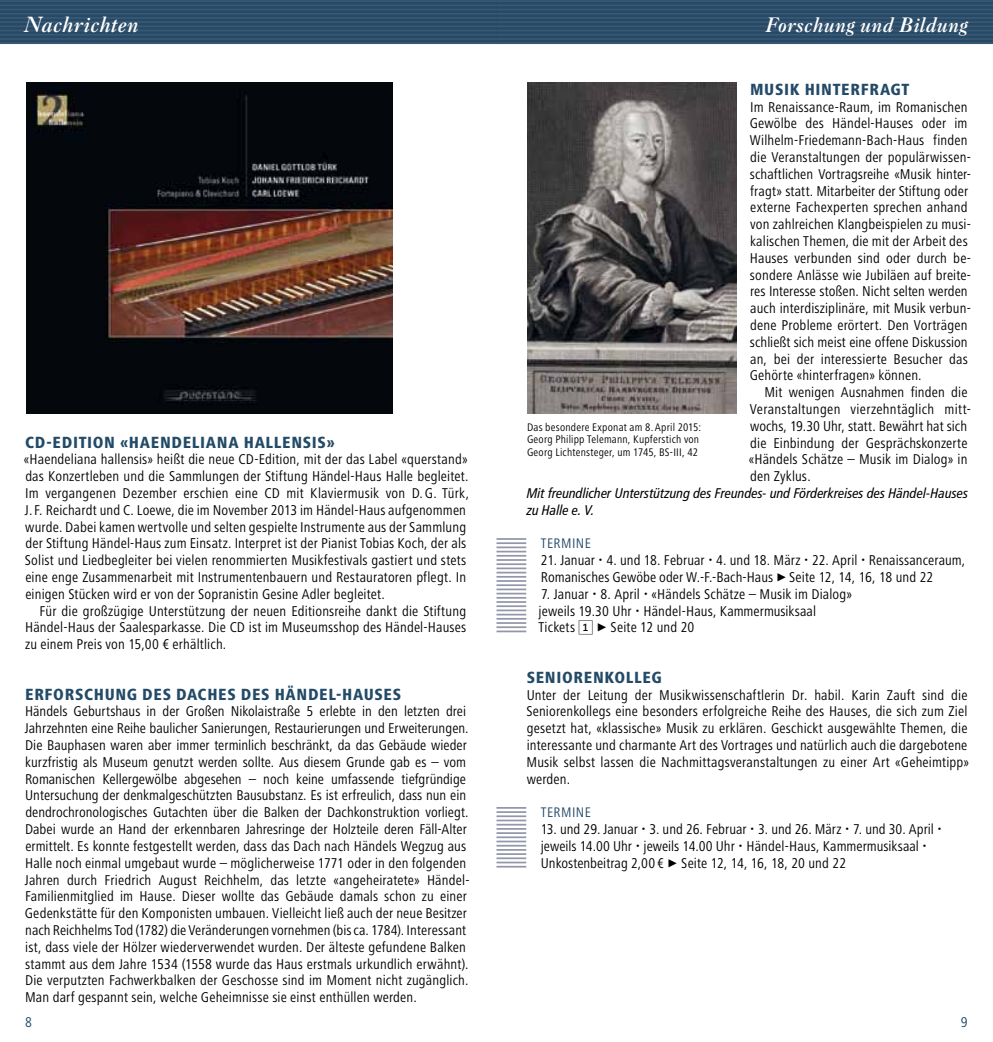
<style>
.page{position:relative;width:993px;height:1042px;background:#fff}
.page>*{position:absolute;margin:0;border:0;box-sizing:border-box;transform-origin:0 0}
.t1{font:italic 21px "Caslon Three";letter-spacing:-.005em;color:#fff}
.t2{font:italic 19.95px "Caslon Three";color:#fff}
.t3{font:800 condensed 16.8px "Frutiger Next LT";letter-spacing:.04em;color:#234a67}
.t4{font:condensed 14.7px/16.8px "Frutiger Next LT";letter-spacing:.005em;color:#000}
.t5{font:condensed 14.7px "Frutiger Next LT";color:#234a67}
.t6{font:condensed 14.35px "Frutiger Next LT";color:#234a67}
.t7{font:italic condensed 14px/16.8px "Frutiger LT Pro";color:#000}
.t8{font:condensed 11.38px/12.6px "Frutiger Next LT";letter-spacing:.02em;color:#000}
.s1{font-size:10.5px}
.s2{font-family:"Linobats";font-stretch:normal;font-size:10.5px}
.s3{font-family:"Linobats";font-stretch:normal}
</style>
<div class="page">
<div style="left:0;top:0;width:496px;height:43px;background:#234a67"></div>
<div style="left:496px;top:0;width:496px;height:43px;background:#234a67"></div>
<hr style="left:496px;top:13px;width:496px;height:2px;background:#3d5671">
<hr style="left:496px;top:17px;width:496px;height:2px;background:#3d5671">
<hr style="left:496px;top:21px;width:496px;height:2px;background:#3d5671">
<hr style="left:496px;top:25px;width:496px;height:2px;background:#3d5671">
<hr style="left:496px;top:30px;width:496px;height:1px;background:#3d5671">
<hr style="left:496px;top:34px;width:496px;height:2px;background:#3d5671">
<hr style="left:496px;top:38px;width:496px;height:2px;background:#3d5671">
<hr style="left:496px;top:42px;width:496px;height:2px;background:#3d5671">
<hr style="left:496px;top:9px;width:496px;height:1px;background:#3d5671">
<hr style="left:496px;top:4px;width:496px;height:2px;background:#3d5671">
<hr style="left:496px;top:0;width:496px;height:2px;background:#3d5671">
<hr style="left:0;top:38px;width:496px;height:2px;background:#3d5671">
<hr style="left:0;top:34px;width:496px;height:2px;background:#3d5671">
<hr style="left:0;top:30px;width:496px;height:1px;background:#3d5671">
<hr style="left:0;top:25px;width:496px;height:2px;background:#3d5671">
<hr style="left:0;top:21px;width:496px;height:2px;background:#3d5671">
<hr style="left:0;top:17px;width:496px;height:2px;background:#3d5671">
<hr style="left:0;top:13px;width:496px;height:2px;background:#3d5671">
<hr style="left:0;top:9px;width:496px;height:1px;background:#3d5671">
<hr style="left:0;top:4px;width:496px;height:2px;background:#3d5671">
<hr style="left:0;top:0;width:496px;height:2px;background:#3d5671">
<hr style="left:0;top:42px;width:496px;height:2px;background:#3d5671">
<img style="left:26px;top:82px;width:366px;height:331px">
<hr style="left:496px;top:563px;width:30px;height:2px;background:#9397a9">
<hr style="left:496px;top:559px;width:30px;height:2px;background:#9397a9">
<hr style="left:496px;top:555px;width:30px;height:2px;background:#9397a9">
<hr style="left:496px;top:551px;width:30px;height:1px;background:#9397a9">
<hr style="left:496px;top:546px;width:30px;height:2px;background:#9397a9">
<hr style="left:496px;top:542px;width:30px;height:2px;background:#9397a9">
<hr style="left:496px;top:538px;width:30px;height:2px;background:#9397a9">
<hr style="left:496px;top:567px;width:30px;height:2px;background:#9397a9">
<hr style="left:496px;top:572px;width:30px;height:1px;background:#9397a9">
<hr style="left:496px;top:576px;width:30px;height:2px;background:#9397a9">
<hr style="left:496px;top:580px;width:30px;height:2px;background:#9397a9">
<hr style="left:496px;top:584px;width:30px;height:2px;background:#9397a9">
<hr style="left:496px;top:588px;width:30px;height:2px;background:#9397a9">
<hr style="left:496px;top:593px;width:30px;height:1px;background:#9397a9">
<hr style="left:496px;top:597px;width:30px;height:2px;background:#9397a9">
<hr style="left:496px;top:601px;width:30px;height:2px;background:#9397a9">
<hr style="left:496px;top:605px;width:30px;height:2px;background:#9397a9">
<hr style="left:496px;top:609px;width:30px;height:2px;background:#9397a9">
<hr style="left:496px;top:614px;width:30px;height:1px;background:#9397a9">
<hr style="left:496px;top:618px;width:30px;height:2px;background:#9397a9">
<hr style="left:496px;top:622px;width:30px;height:2px;background:#9397a9">
<hr style="left:496px;top:626px;width:30px;height:2px;background:#9397a9">
<hr style="left:496px;top:630px;width:30px;height:2px;background:#9397a9">
<hr style="left:496px;top:828px;width:30px;height:2px;background:#9397a9">
<hr style="left:496px;top:824px;width:30px;height:1px;background:#9397a9">
<hr style="left:496px;top:819px;width:30px;height:2px;background:#9397a9">
<hr style="left:496px;top:815px;width:30px;height:2px;background:#9397a9">
<hr style="left:496px;top:811px;width:30px;height:2px;background:#9397a9">
<hr style="left:496px;top:807px;width:30px;height:2px;background:#9397a9">
<hr style="left:496px;top:832px;width:30px;height:2px;background:#9397a9">
<hr style="left:496px;top:836px;width:30px;height:2px;background:#9397a9">
<hr style="left:496px;top:840px;width:30px;height:2px;background:#9397a9">
<hr style="left:496px;top:845px;width:30px;height:1px;background:#9397a9">
<hr style="left:496px;top:849px;width:30px;height:2px;background:#9397a9">
<hr style="left:496px;top:853px;width:30px;height:2px;background:#9397a9">
<hr style="left:496px;top:857px;width:30px;height:2px;background:#9397a9">
<hr style="left:496px;top:861px;width:30px;height:2px;background:#9397a9">
<hr style="left:496px;top:866px;width:30px;height:1px;background:#9397a9">
<img style="left:527px;top:82px;width:208px;height:331px">
<h1 class="t1" style="left:23px;top:12px;width:117px">Nachrichten</h1>
<h2 class="t2" style="left:764px;top:13px;width:204px">Forschung und Bildung</h2>
<p class="t3" style="left:25px;top:432px;width:311px">CD-EDITION «HAENDELIANA HALLENSIS»</p>
<p class="t4" style="left:24px;top:451px;width:446px">«Haendeliana hallensis» heißt die neue CD-Edition, mit der das Label «querstand» das Konzertleben und die Sammlungen der Stiftung Händel-Haus Halle begleitet.<br>Im vergangenen Dezember erschien eine CD mit Klaviermusik von D.G. Türk, J. F. Reichardt und C. Loewe, die im November 2013 im Händel-Haus aufgenommen wurde. Dabei kamen wertvolle und selten gespielte Instrumente aus der Sammlung der Stiftung Händel-Haus zum Einsatz. Interpret ist der Pianist Tobias Koch, der als Solist und Liedbegleiter bei vielen renommierten Musikfestivals gastiert und stets eine enge Zusammenarbeit mit Instrumentenbauern und Restauratoren pflegt. In einigen Stücken wird er von der Sopranistin Gesine Adler begleitet.</p>
<p class="t4" style="left:25px;top:602px;width:442px;text-align:justify;text-indent:14px">Für die großzügige Unterstützung der neuen Editionsreihe dankt die Stiftung Händel-Haus der Saalesparkasse. Die CD ist im Museumsshop des Händel-Hauses zu einem Preis von 15,00 € erhältlich.</p>
<p class="t3" style="left:25px;top:684px;width:377px">ERFORSCHUNG DES DACHES DES HÄNDEL-HAUSES</p>
<p class="t4" style="left:25px;top:703px;width:446px">Händels Geburtshaus in der Großen Nikolaistraße 5 erlebte in den letzten drei Jahrzehnten eine Reihe baulicher Sanierungen, Restaurierungen und Erweiterungen.<br>Die Bauphasen waren aber immer terminlich beschränkt, da das Gebäude wieder kurzfristig als Museum genutzt werden sollte. Aus diesem Grunde gab es – vom Romanischen Kellergewölbe abgesehen – noch keine umfassende tiefgründige Untersuchung der denkmalgeschützten Bausubstanz. Es ist erfreulich, dass nun ein dendrochronologisches Gutachten über die Balken der Dachkonstruktion vorliegt.<br>Dabei wurde an Hand der erkennbaren Jahresringe der Holzteile deren Fäll-Alter ermittelt. Es konnte festgestellt werden, dass das Dach nach Händels Wegzug aus Halle noch einmal umgebaut wurde – möglicherweise 1771 oder in den folgenden Jahren durch Friedrich August Reichhelm, das letzte «angeheiratete» Händel-Familienmitglied im Hause. Dieser wollte das Gebäude damals schon zu einer Gedenkstätte für den Komponisten umbauen. Vielleicht ließ auch der neue Besitzer nach Reichhelms Tod (1782) die Veränderungen vornehmen (bis ca. 1784). Interessant ist, dass viele der Hölzer wiederverwendet wurden. Der älteste gefundene Balken stammt aus dem Jahre 1534 (1558 wurde das Haus erstmals urkundlich erwähnt).<br>Die verputzten Fachwerkbalken der Geschosse sind im Moment nicht zugänglich.<br>Man darf gespannt sein, welche Geheimnisse sie einst enthüllen werden.</p>
<p class="t5" style="left:25px;top:1014px;width:8px">8</p>
<p class="t3" style="left:749px;top:80px;width:161px">MUSIK HINTERFRAGT</p>
<p class="t4" style="left:749px;top:98px;width:223px">Im Renaissance-Raum, im Romanischen Gewölbe des Händel-Hauses oder im Wilhelm-Friedemann-Bach-Haus finden die Veranstaltungen der populärwissen&shy;schaftlichen Vortragsreihe «Musik hinter&shy;fragt» statt. Mitarbeiter der Stiftung oder externe Fachexperten sprechen anhand von zahlreichen Klangbeispielen zu musi&shy;kalischen Themen, die mit der Arbeit des Hauses verbunden sind oder durch be&shy;sondere Anlässe wie Jubiläen auf breite&shy;res Interesse stoßen. Nicht selten werden auch interdisziplinäre, mit Musik verbun&shy;dene Probleme erörtert. Den Vorträgen schließt sich meist eine offene Diskussion an, bei der interessierte Besucher das Gehörte «hinterfragen» können.</p>
<p class="t4" style="left:748px;top:384px;width:224px;text-indent:16px">Mit wenigen Ausnahmen finden die Veranstaltungen vierzehntäglich mitt&shy;wochs, 19.30 Uhr, statt. Bewährt hat sich die Einbindung der Gesprächskonzerte «Händels Schätze – Musik im Dialog» in den Zyklus.</p>
<p class="t7" style="left:526px;top:485px;width:443px">Mit freundlicher Unterstützung des Freundes- und Förderkreises des Händel-Hauses zu Halle e. V.</p>
<p class="t6" style="left:540px;top:536px;width:15px">Termine</p>
<p class="t4" style="left:540px;top:552px;width:426px">21. Januar <span class="s1">•</span> 4. und 18. Februar <span class="s1">•</span> 4. und 18. März <span class="s1">•</span> 22. April <span class="s1">•</span> Renaissanceraum,<br>Romanisches Gewöbe oder W.-F.-Bach-Haus <span class="s2">q</span> Seite 12, 14, 16, 18 und 22</p>
<p class="t4" style="left:538px;top:585px;width:315px">7. Januar <span class="s1">•</span> 8. April <span class="s1">•</span> «Händels Schätze – Musik im Dialog» jeweils 19.30 Uhr <span class="s1">•</span> Händel-Haus, Kammermusiksaal<br>Tickets <span class="s3">K</span> <span class="s2">q</span> Seite 12 und 20</p>
<p class="t3" style="left:526px;top:668px;width:137px">SENIORENKOLLEG</p>
<p class="t4" style="left:526px;top:686px;width:444px;text-align:justify">Unter der Leitung der Musikwissenschaftlerin Dr. habil. Karin Zauft sind die Seniorenkollegs eine besonders erfolgreiche Reihe des Hauses, die sich zum Ziel gesetzt hat, «klassische» Musik zu erklären. Geschickt ausgewählte Themen, die interessante und charmante Art des Vortrages und natürlich auch die dargebotene Musik selbst lassen die Nachmittagsveranstaltungen zu einer Art «Geheimtipp» werden.</p>
<p class="t6" style="left:540px;top:804px;width:15px">Termine</p>
<p class="t4" style="left:540px;top:821px;width:402px">13. und 29. Januar <span class="s1">•</span> 3. und 26. Februar <span class="s1">•</span> 3. und 26. März <span class="s1">•</span> 7. und 30. April <span class="s1">• </span>jeweils 14.00 Uhr <span class="s1">•</span> jeweils 14.00 Uhr <span class="s1">•</span> Händel-Haus, Kammermusiksaal <span class="s1">•<br></span>Unkostenbeitrag 2,00 € <span class="s2">q</span> Seite 12, 14, 16, 18, 20 und 22</p>
<p class="t8" style="left:527px;top:421px;width:176px">Das besondere Exponat am 8.April 2015:<br>Georg Philipp Telemann, Kupferstich von<br>Georg Lichtensteger, um 1745, BS-III, 42</p>
<p class="t5" style="left:960px;top:1014px;width:8px">9</p>
</div>
